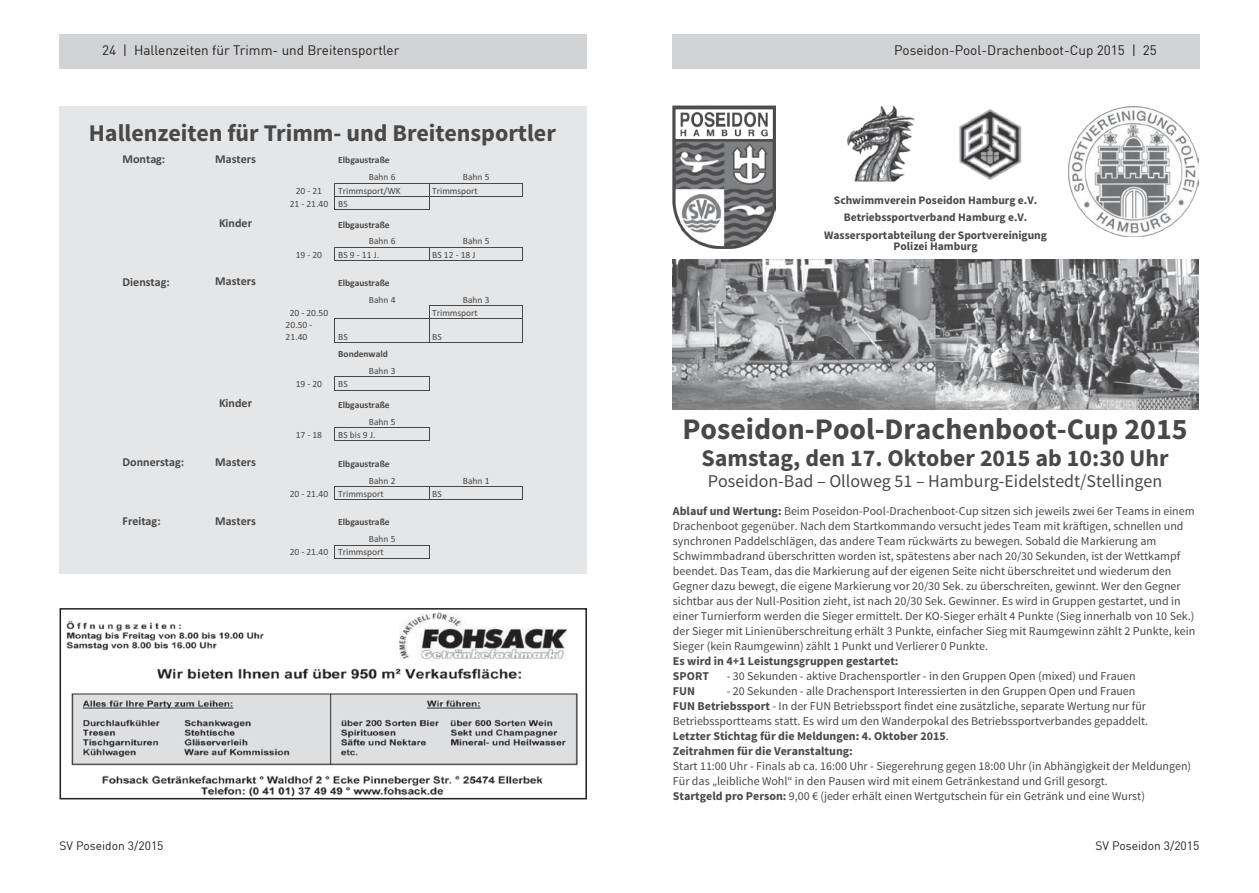
<style>
.page{position:relative;width:1259px;height:893px;background:#fff}
.page>*{position:absolute;margin:0;border:0;box-sizing:border-box;transform-origin:0 0}
.t1{font:700 29.85px "Source Sans Pro";color:#494849}
.t2{font:700 24px "Source Sans Pro";color:#494849}
.t3{font:700 23.85px "Source Sans Pro";color:#494849}
.t4{font:18px "Source Sans Pro";color:#494849}
.t5{font:13.5px "DIN";color:#231f20}
.t6{font:700 12.15px "Calibri";color:#494849}
.t7{font:12px/15px "Source Sans Pro";color:#494849}
.t8{font:700 12px/15px "Source Sans Pro";color:#494849}
.t9{font:12px "DIN";color:#231f20}
.t10{font:700 11.55px/17.2px "Source Sans Pro";color:#494849;text-align:center}
.t11{font:9.45px/11.6px "Calibri";color:#494849}
.t12{font:700 9.45px "Calibri";color:#494849}
.s1{font-weight:700}
</style>
<div class="page">
<div style="left:60px;top:106px;width:527px;height:468px;background:#e5e6e7"></div>
<hr style="left:335px;top:183px;width:94px;height:1px;background:#494849">
<hr style="left:429px;top:183px;width:94px;height:1px;background:#494849">
<hr style="left:335px;top:196px;width:94px;height:1px;background:#494849">
<hr style="left:429px;top:196px;width:94px;height:1px;background:#494849">
<hr style="left:335px;top:210px;width:94px;height:1px;background:#494849">
<svg style="left:429px;top:184px;width:1px;height:26px"></svg>
<hr style="left:335px;top:247px;width:94px;height:1px;background:#494849">
<hr style="left:429px;top:247px;width:94px;height:1px;background:#494849">
<hr style="left:335px;top:260px;width:94px;height:1px;background:#494849">
<svg style="left:429px;top:248px;width:1px;height:12px"></svg>
<hr style="left:429px;top:260px;width:94px;height:1px;background:#494849">
<hr style="left:429px;top:305px;width:94px;height:1px;background:#494849">
<hr style="left:335px;top:319px;width:94px;height:1px;background:#494849">
<hr style="left:429px;top:319px;width:94px;height:1px;background:#494849">
<hr style="left:335px;top:342px;width:94px;height:1px;background:#494849">
<svg style="left:429px;top:306px;width:1px;height:36px"></svg>
<hr style="left:429px;top:342px;width:94px;height:1px;background:#494849">
<hr style="left:335px;top:376px;width:94px;height:1px;background:#494849">
<hr style="left:335px;top:390px;width:94px;height:1px;background:#494849">
<svg style="left:429px;top:376px;width:1px;height:15px"></svg>
<hr style="left:335px;top:427px;width:94px;height:1px;background:#494849">
<hr style="left:335px;top:441px;width:94px;height:1px;background:#494849">
<svg style="left:429px;top:427px;width:1px;height:14px"></svg>
<hr style="left:335px;top:486px;width:94px;height:1px;background:#494849">
<hr style="left:429px;top:486px;width:94px;height:1px;background:#494849">
<hr style="left:335px;top:500px;width:94px;height:1px;background:#494849">
<svg style="left:429px;top:487px;width:1px;height:13px"></svg>
<hr style="left:429px;top:500px;width:94px;height:1px;background:#494849">
<hr style="left:335px;top:545px;width:94px;height:1px;background:#494849">
<hr style="left:335px;top:558px;width:94px;height:1px;background:#494849">
<svg style="left:429px;top:545px;width:1px;height:14px"></svg>
<div style="left:672px;top:34px;width:527px;height:34px;background:#d1d3d4"></div>
<div style="left:60px;top:34px;width:527px;height:34px;background:#d1d3d4"></div>
<img style="left:673px;top:260px;width:525px;height:150px">
<img style="left:847px;top:106px;width:68px;height:76px">
<img style="left:959px;top:109px;width:63px;height:71px">
<img style="left:672px;top:106px;width:103px;height:143px">
<img style="left:1068px;top:106px;width:130px;height:131px">
<img style="left:66px;top:612px;width:512px;height:184px">
<div style="left:60px;top:608px;width:527px;height:191px;border:2px solid #231f20"></div>
<p class="t5" style="left:102px;top:42px;width:299px">24 | Hallenzeiten für Trimm- und Breitensportler</p>
<p class="t5" style="left:894px;top:42px;width:264px">Poseidon-Pool-Drachenboot-Cup 2015 | 25</p>
<h2 class="t2" style="left:89px;top:117px;width:469px">Hallenzeiten für Trimm- und Breitensportler</h2>
<p class="t6" style="left:123px;top:151px;width:44px">Montag:</p>
<p class="t6" style="left:215px;top:151px;width:42px">Masters</p>
<p class="t12" style="left:338px;top:154px;width:53px">Elbgaustraße</p>
<p class="t11" style="left:369px;top:171px;width:28px">Bahn 6</p>
<p class="t11" style="left:463px;top:171px;width:28px">Bahn 5</p>
<p class="t11" style="left:296px;top:185px;width:28px">20 - 21</p>
<p class="t11" style="left:338px;top:185px;width:64px">Trimmsport/WK</p>
<p class="t11" style="left:432px;top:185px;width:47px">Trimmsport</p>
<p class="t11" style="left:290px;top:198px;width:60px">21 - 21.40 BS</p>
<p class="t6" style="left:219px;top:215px;width:35px">Kinder</p>
<p class="t12" style="left:338px;top:218px;width:53px">Elbgaustraße</p>
<p class="t11" style="left:369px;top:235px;width:28px">Bahn 6</p>
<p class="t11" style="left:463px;top:235px;width:28px">Bahn 5</p>
<p class="t11" style="left:296px;top:249px;width:28px">19 - 20</p>
<p class="t11" style="left:338px;top:249px;width:42px">BS 9 - 11 J.</p>
<p class="t11" style="left:432px;top:249px;width:45px">BS 12 - 18 J</p>
<p class="t6" style="left:123px;top:274px;width:49px">Dienstag:</p>
<p class="t6" style="left:215px;top:274px;width:42px">Masters</p>
<p class="t12" style="left:338px;top:277px;width:53px">Elbgaustraße</p>
<p class="t11" style="left:369px;top:294px;width:28px">Bahn 4</p>
<p class="t11" style="left:463px;top:294px;width:28px">Bahn 3</p>
<p class="t11" style="left:290px;top:307px;width:40px">20 - 20.50</p>
<p class="t11" style="left:432px;top:307px;width:47px">Trimmsport</p>
<p class="t11" style="left:286px;top:319px;width:28px">20.50 -<br>21.40</p>
<p class="t11" style="left:338px;top:331px;width:11px">BS</p>
<p class="t11" style="left:432px;top:331px;width:11px">BS</p>
<p class="t12" style="left:338px;top:348px;width:51px">Bondenwald</p>
<p class="t11" style="left:369px;top:365px;width:28px">Bahn 3</p>
<p class="t11" style="left:296px;top:378px;width:28px">19 - 20</p>
<p class="t11" style="left:338px;top:378px;width:11px">BS</p>
<p class="t6" style="left:219px;top:395px;width:35px">Kinder</p>
<p class="t12" style="left:338px;top:399px;width:53px">Elbgaustraße</p>
<p class="t11" style="left:369px;top:416px;width:28px">Bahn 5</p>
<p class="t11" style="left:296px;top:429px;width:28px">17 - 18</p>
<p class="t11" style="left:338px;top:429px;width:39px">BS bis 9 J.</p>
<p class="t6" style="left:123px;top:455px;width:63px">Donnerstag:</p>
<p class="t6" style="left:215px;top:455px;width:42px">Masters</p>
<p class="t12" style="left:338px;top:458px;width:53px">Elbgaustraße</p>
<p class="t11" style="left:369px;top:475px;width:28px">Bahn 2</p>
<p class="t11" style="left:463px;top:475px;width:28px">Bahn 1</p>
<p class="t11" style="left:290px;top:488px;width:95px">20 - 21.40 Trimmsport</p>
<p class="t11" style="left:432px;top:488px;width:11px">BS</p>
<p class="t6" style="left:123px;top:513px;width:40px">Freitag:</p>
<p class="t6" style="left:215px;top:513px;width:42px">Masters</p>
<p class="t12" style="left:338px;top:516px;width:53px">Elbgaustraße</p>
<p class="t11" style="left:290px;top:532px;width:107px;line-height:13.4px;text-indent:79px">Bahn 5<br>20 - 21.40 Trimmsport</p>
<p class="t10" style="left:824px;top:192px;width:224px">Schwimmverein Poseidon Hamburg e.V.<br>Betriebssportverband Hamburg e.V.<br>Wassersportabteilung der Sportvereinigung</p>
<p class="t10" style="left:893px;top:238px;width:86px">Polizei Hamburg</p>
<h1 class="t1" style="left:682px;top:410px;width:506px">Poseidon-Pool-Drachenboot-Cup 2015</h1>
<h3 class="t3" style="left:701px;top:443px;width:469px">Samstag, den 17. Oktober 2015 ab 10:30 Uhr</h3>
<h3 class="t4" style="left:708px;top:469px;width:456px">Poseidon-Bad – Olloweg 51 – Hamburg-Eidelstedt/Stellingen</h3>
<p class="t7" style="left:673px;top:503px;width:524px"><span class="s1">Ablauf und Wertung:</span> Beim Poseidon-Pool-Drachenboot-Cup sitzen sich jeweils zwei 6er Teams in einem Drachenboot gegenüber. Nach dem Startkommando versucht jedes Team mit kräftigen, schnellen und synchronen Paddelschlägen, das andere Team rückwärts zu bewegen. Sobald die Markierung am Schwimmbadrand überschritten worden ist, spätestens aber nach 20/30 Sekunden, ist der Wettkampf beendet. Das Team, das die Markierung auf der eigenen Seite nicht überschreitet und wiederum den Gegner dazu bewegt, die eigene Markierung vor 20/30 Sek. zu überschreiten, gewinnt. Wer den Gegner sichtbar aus der Null-Position zieht, ist nach 20/30 Sek. Gewinner. Es wird in Gruppen gestartet, und in einer Turnierform werden die Sieger ermittelt. Der KO-Sieger erhält 4 Punkte (Sieg innerhalb von 10 Sek.) der Sieger mit Linienüberschreitung erhält 3 Punkte, einfacher Sieg mit Raumgewinn zählt 2 Punkte, kein Sieger (kein Raumgewinn) zählt 1 Punkt und Verlierer 0 Punkte.</p>
<p class="t8" style="left:673px;top:654px;width:227px">Es wird in 4+1 Leistungsgruppen gestartet:<br>SPORT</p>
<p class="t7" style="left:726px;top:669px;width:410px">- 30 Sekunden - aktive Drachensportler - in den Gruppen Open (mixed) und Frauen</p>
<p class="t7" style="left:673px;top:684px;width:476px;text-indent:54px">- 20 Sekunden - alle Drachensport Interessierten in den Gruppen Open und Frauen <span class="s1">FUN Betriebssport</span> - In der FUN Betriebssport findet eine zusätzliche, separate Wertung nur für Betriebssportteams statt. Es wird um den Wanderpokal des Betriebssportverbandes gepaddelt.<br><span class="s1">Letzter Stichtag für die Meldungen: 4. Oktober 2015</span>.<br><span class="s1">Zeitrahmen für die Veranstaltung:</span></p>
<p class="t7" style="left:673px;top:759px;width:520px">Start 11:00 Uhr - Finals ab ca. 16:00 Uhr - Siegerehrung gegen 18:00 Uhr (in Abhängigkeit der Meldungen)<br>Für das „leibliche Wohl“ in den Pausen wird mit einem Getränkestand und Grill gesorgt.<br><span class="s1">Startgeld pro Person:</span> 9,00 € (jeder erhält einen Wertgutschein für ein Getränk und eine Wurst)</p>
<p class="t8" style="left:673px;top:684px;width:24px">FUN</p>
<p class="t9" style="left:60px;top:839px;width:105px">SV Poseidon 3/2015</p>
<p class="t9" style="left:1095px;top:839px;width:105px">SV Poseidon 3/2015</p>
</div>
